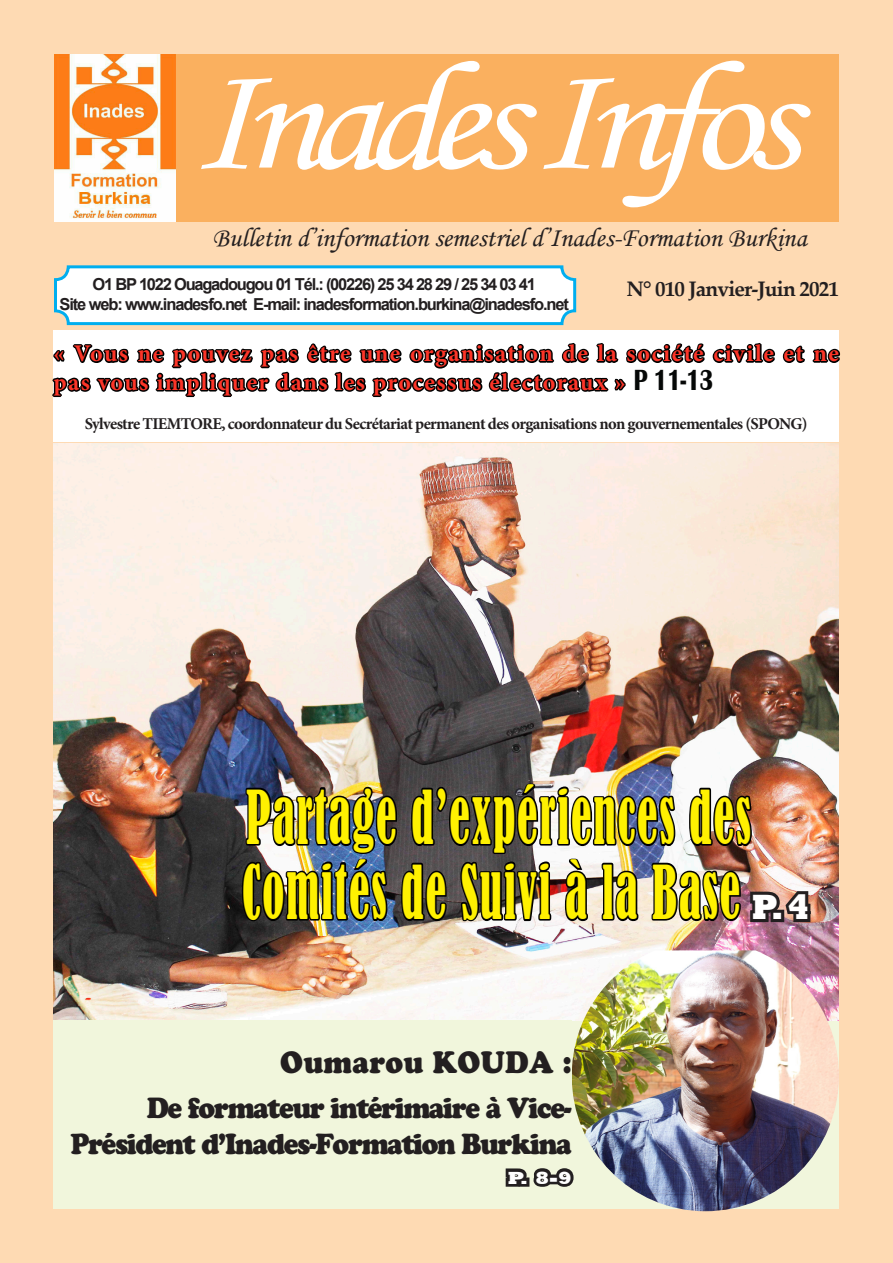
<style>
.page{position:relative;width:893px;height:1263px;background:#fff}
.page>*{position:absolute;margin:0;border:0;box-sizing:border-box;transform-origin:0 0}
.t1{font:155.25px "Monotype Corsiva";letter-spacing:-.09em;color:#fff;scale:1.13 1}
.t2{font:condensed 69.6px/75px "Bernard";letter-spacing:.04em;color:#fff101;scale:.66 1}
.t3{font:30.6px "Cooper Black Std";letter-spacing:.01em;color:#231f20;scale:.92 1}
.t4{font:28.8px/36px "Cooper Black Std";letter-spacing:-.05em;color:#231f20;text-align:right;scale:.92 1}
.t5{font:27px "Monotype Corsiva";color:#231f20}
.t6{font:700 24px/28.8px "Minion Pro";letter-spacing:.06em;color:#fd3528}
.t7{font:700 21px "Palatino Linotype";letter-spacing:-.04em;color:#231f20}
.t8{font:800 18px "Rockwell";color:#fff;scale:1.1 1}
.t9{font:700 16.5px "Arial";letter-spacing:-.07em;color:#231f20}
.t10{font:700 16.5px "Minion Pro";letter-spacing:-.04em;color:#231f20}
.s1{font-family:"Britannic";font-size:30px;color:#060807}
.s2{font-family:"Rockwell";font-weight:800;font-stretch:normal;font-size:36px;color:#fff}
</style>
<div class="page">
<div style="left:1px;top:0;width:892px;height:1263px;background:#fedab3"></div>
<div style="left:176px;top:54px;width:663px;height:167px;background:#fab05f"></div>
<img style="left:54px;top:54px;width:122px;height:167px">
<div style="left:55px;top:267px;width:520px;height:57px;background:#fff;border-radius:13px"></div>
<div style="left:54px;top:265px;width:522px;height:60px;border:3px solid #00aeef;border-radius:13px"></div>
<div style="left:53px;top:331px;width:786px;height:111px;background:#fff"></div>
<svg style="left:52px;top:343px;width:789px;height:55px"></svg>
<img style="left:53px;top:444px;width:786px;height:576px">
<img style="left:240px;top:737px;width:573px;height:268px">
<img style="left:572px;top:950px;width:267px;height:261px">
<div style="left:53px;top:1020px;width:519px;height:189px;background:#f1f6dc"></div>
<svg style="left:505px;top:1163px;width:73px;height:29px"></svg>
<p class="t1" style="left:189px;top:26px;width:540px">Inades Infos</p>
<p class="t5" style="left:213px;top:221px;width:595px">Bulletin d’information semestriel d’Inades-Formation Burkina</p>
<p class="t9" style="left:93px;top:273px;width:445px">O1 BP 1022 Ouagadougou 01 Tél.: (00226) 25 34 28 29 / 25 34 03 41</p>
<p class="t9" style="left:60px;top:292px;width:511px">Site web: www.inadesfo.net E-mail: inadesformation.burkina@inadesfo.net</p>
<p class="t6" style="left:53px;top:339px;width:787px">« Vous ne pouvez pas être une organisation de la société civile et ne pas vous impliquer dans les processus électoraux » <span class="s1">P 11-13</span></p>
<p class="t10" style="left:85px;top:412px;width:724px">Sylvestre TIEMTORE, coordonnateur du Secrétariat permanent des organisations non gouvernementales (SPONG)</p>
<p class="t7" style="left:626px;top:274px;width:214px">N° 010 Janvier-Juin 2021</p>
<p class="t2" style="left:242px;top:781px;width:861px">Partage d’expériences des<br>Comités de Suivi à la Base <span class="s2">P. 4</span></p>
<p class="t3" style="left:280px;top:1044px;width:318px">Oumarou KOUDA :</p>
<p class="t4" style="left:70px;top:1089px;width:546px">De formateur intérimaire à Vice-<br>Président d’Inades-Formation Burkina</p>
<p class="t8" style="left:508px;top:1167px;width:60px">P. 8-9</p>
</div>
